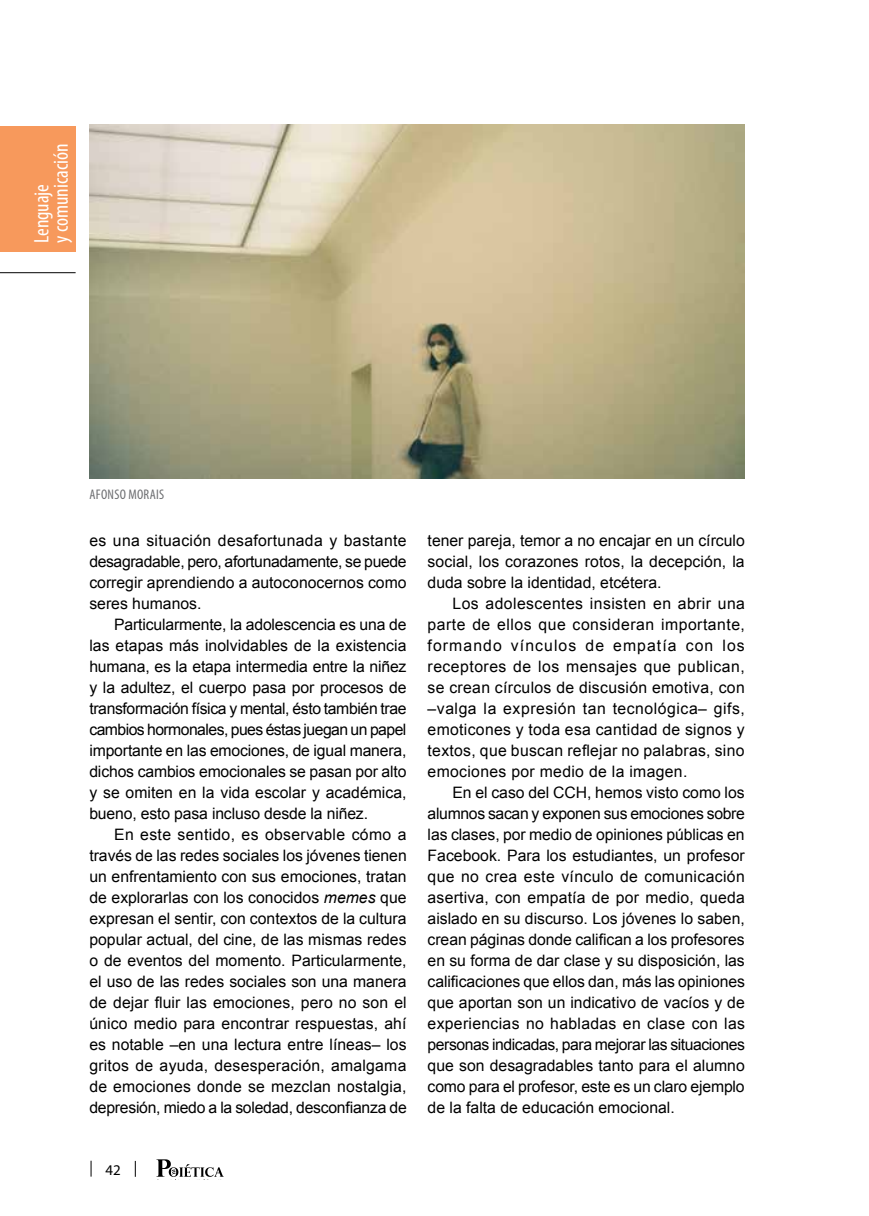
<style>
.page{position:relative;width:869px;height:1216px;background:#fff}
.page>*{position:absolute;margin:0;border:0;box-sizing:border-box;transform-origin:0 0}
.t1{font:condensed 21px/19.2px "Myriad Pro";color:#fff}
.t2{font:15.75px/21px "Arial";color:#000;text-align:justify}
.t3{font:14.88px "Myriad Pro";color:#000}
.t4{font:condensed 14px "Myriad Pro";letter-spacing:.02em;color:#6d6e71}
.s1{font-style:italic}
</style>
<div class="page">
<svg style="left:135px;top:1160px;width:1px;height:16px"></svg>
<svg style="left:91px;top:1160px;width:1px;height:16px"></svg>
<svg style="left:156px;top:1159px;width:67px;height:17px"></svg>
<img style="left:89px;top:124px;width:655px;height:355px">
<div style="left:0;top:126px;width:76px;height:126px;background:#f7995c"></div>
<hr style="left:0;top:272px;width:76px;height:1px;background:#000">
<h1 class="t1" style="left:32px;top:243px;width:101px;rotate:-90deg">Lenguaje<br>y comunicación</h1>
<p class="t4" style="left:89px;top:486px;width:76px">AFONSO MORAIS</p>
<p class="t2" style="left:89px;top:530px;width:318px">es una situación desafortunada y bastante desagradable, pero, afortunadamente, se puede corregir aprendiendo a autoconocernos como seres humanos.</p>
<p class="t2" style="left:89px;top:614px;width:319px;text-indent:25px">Particularmente, la adolescencia es una de las etapas más inolvidables de la existencia humana, es la etapa intermedia entre la niñez y la adultez, el cuerpo pasa por procesos de transformación física y mental, ésto también trae cambios hormonales, pues éstas juegan un papel importante en las emociones, de igual manera, dichos cambios emocionales se pasan por alto y se omiten en la vida escolar y académica, bueno, esto pasa incluso desde la niñez.</p>
<p class="t2" style="left:89px;top:824px;width:319px;text-indent:25px">En este sentido, es observable cómo a través de las redes sociales los jóvenes tienen un enfrentamiento con sus emociones, tratan de explorarlas con los conocidos <span class="s1">memes</span> que expresan el sentir, con contextos de la cultura popular actual, del cine, de las mismas redes o de eventos del momento. Particularmente, el uso de las redes sociales son una manera de dejar fluir las emociones, pero no son el único medio para encontrar respuestas, ahí es notable –en una lectura entre líneas– los gritos de ayuda, desesperación, amalgama de emociones donde se mezclan nostalgia, depresión, miedo a la soledad, desconfianza de</p>
<p class="t3" style="left:105px;top:1160px;width:17px">42</p>
<p class="t2" style="left:427px;top:530px;width:318px">tener pareja, temor a no encajar en un círculo social, los corazones rotos, la decepción, la duda sobre la identidad, etcétera.</p>
<p class="t2" style="left:427px;top:593px;width:319px;text-indent:25px">Los adolescentes insisten en abrir una parte de ellos que consideran importante, formando vínculos de empatía con los receptores de los mensajes que publican, se crean círculos de discusión emotiva, con –valga la expresión tan tecnológica– gifs, emoticones y toda esa cantidad de signos y textos, que buscan reflejar no palabras, sino emociones por medio de la imagen.</p>
<p class="t2" style="left:427px;top:782px;width:319px;text-indent:25px">En el caso del CCH, hemos visto como los alumnos sacan y exponen sus emociones sobre las clases, por medio de opiniones públicas en Facebook. Para los estudiantes, un profesor que no crea este vínculo de comunicación asertiva, con empatía de por medio, queda aislado en su discurso. Los jóvenes lo saben, crean páginas donde califican a los profesores en su forma de dar clase y su disposición, las calificaciones que ellos dan, más las opiniones que aportan son un indicativo de vacíos y de experiencias no habladas en clase con las personas indicadas, para mejorar las situaciones que son desagradables tanto para el alumno como para el profesor, este es un claro ejemplo de la falta de educación emocional.</p>
</div>
